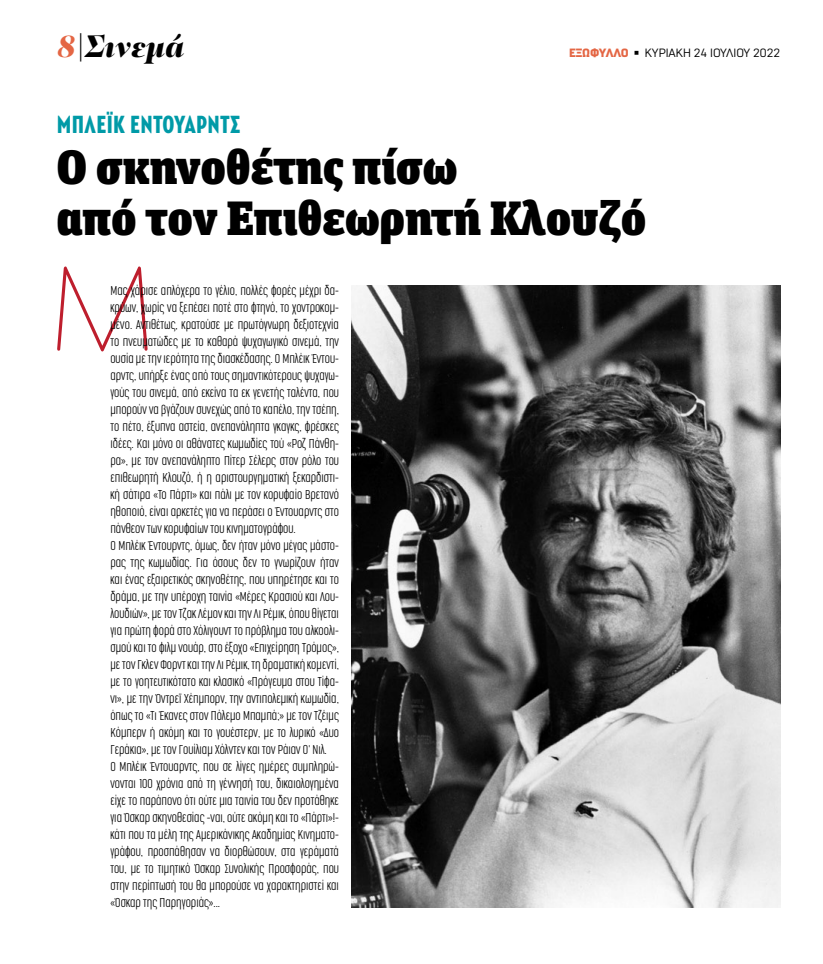
<style>
.page{position:relative;width:823px;height:964px;background:#fff}
.page>*{position:absolute;margin:0;border:0;box-sizing:border-box;transform-origin:0 0}
.t1{font:900 48px/51px "FF Unit Slab Pro";color:#000}
.t2{font:italic 900 32px "PF Regal Display Pro";color:#000}
.t3{font:700 24px "Varvara";letter-spacing:.01em;color:#009aa7}
.t4{font:200 12px/17px "Cocogoose Compressed";color:#000}
.t5{font:12px "Normative Pro";color:#000}
.s1{color:#e46644}
.s2{font-weight:900;color:#e46644}
</style>
<div class="page">
<svg style="left:57px;top:266px;width:90px;height:85px"></svg>
<img style="left:351px;top:285px;width:429px;height:622px">
<h2 class="t2" style="left:57px;top:26px;width:129px"><span class="s1">8</span>|Σινεμά</h2>
<p class="t5" style="left:568px;top:46px;width:213px"><span class="s2">ΕΞΩΦΥΛΛΟ</span> ◾ ΚΥΡΙΑΚΗ 24 ΙΟΥΛΙΟΥ 2022</p>
<h3 class="t3" style="left:57px;top:112px;width:185px">ΜΠΛΈΙΚ ΈΝΤΟΥΑΡΝΤΣ</h3>
<h1 class="t1" style="left:57px;top:140px;width:590px">Ο σκηνοθέτης πίσω<br>από τον Επιθεωρητή Κλουζό</h1>
<p class="t4" style="left:110px;top:282px;width:230px">Μας χάρισε απλόχερα το γέλιο, πολλές φορές μέχρι δα&shy;κρύων, χωρίς να ξεπέσει ποτέ στο φτηνό, το χοντροκομ&shy;μένο. Αντιθέτως, κρατούσε με πρωτόγνωρη δεξιοτεχνία το πνευματώδες με το καθαρά ψυχαγωγικό σινεμά, την ουσία με την ιερότητα της διασκέδασης. Ο Μπλέικ Έντου&shy;αρντς, υπήρξε ένας από τους σημαντικότερους ψυχαγω&shy;γούς του σινεμά, από εκείνα τα εκ γενετής ταλέντα, που μπορούν να βγάζουν συνεχώς από το καπέλο, την τσέπη, το πέτο, έξυπνα αστεία, ανεπανάληπτα γκαγκς, φρέσκες ιδέες. Και μόνο οι αθάνατες κωμωδίες τού «Ροζ Πάνθη&shy;ρα», με τον ανεπανάληπτο Πίτερ Σέλερς στον ρόλο του επιθεωρητή Κλουζό, ή η αριστουργηματική ξεκαρδιστι&shy;κή σάτιρα «Το Πάρτι» και πάλι με τον κορυφαίο Βρετανό ηθοποιό, είναι αρκετές για να περάσει ο Έντουαρντς στο πάνθεον των κορυφαίων του κινηματογράφου.<br>Ο Μπλέικ Έντουρντς, όμως, δεν ήταν μόνο μέγας μάστο&shy;ρας της κωμωδίας. Για όσους δεν το γνωρίζουν ήταν και ένας εξαιρετικός σκηνοθέτης, που υπηρέτησε και το δράμα, με την υπέροχη ταινία «Μέρες Κρασιού και Λου&shy;λουδιών», με τον Τζακ Λέμον και την Λι Ρέμικ, όπου θίγεται για πρώτη φορά στο Χόλιγουντ το πρόβλημα του αλκοολι&shy;σμού και το φιλμ νουάρ, στο έξοχο «Επιχείρηση Τρόμος», με τον Γκλεν Φορντ και την Λι Ρέμικ, τη δραματική κομεντί, με το γοητευτικότατο και κλασικό «Πρόγευμα στου Τίφα&shy;νι», με την Όντρεϊ Χέπμπορν, την αντιπολεμική κωμωδία, όπως το «Τι Έκανες στον Πόλεμο Μπαμπά;» με τον Τζέιμς Κόμπερν ή ακόμη και το γουέστερν, με το λυρικό «Δυο Γεράκια», με τον Γουίλιαμ Χόλντεν και τον Ράιαν Ο' Νιλ.<br>Ο Μπλέικ Έντουαρντς, που σε λίγες ημέρες συμπληρώ&shy;νονται 100 χρόνια από τη γέννησή του, δικαιολογημένα είχε το παράπονο ότι ούτε μια ταινία του δεν προτάθηκε για Όσκαρ σκηνοθεσίας -ναι, ούτε ακόμη και το «Πάρτι»!- κάτι που τα μέλη της Αμερικάνικης Ακαδημίας Κινηματο&shy;γράφου, προσπάθησαν να διορθώσουν, στα γεράματά του, με το τιμητικό Όσκαρ Συνολικής Προσφοράς, που στην περίπτωσή του θα μπορούσε να χαρακτηριστεί και «Όσκαρ της Παρηγοριάς»...</p>
</div>
